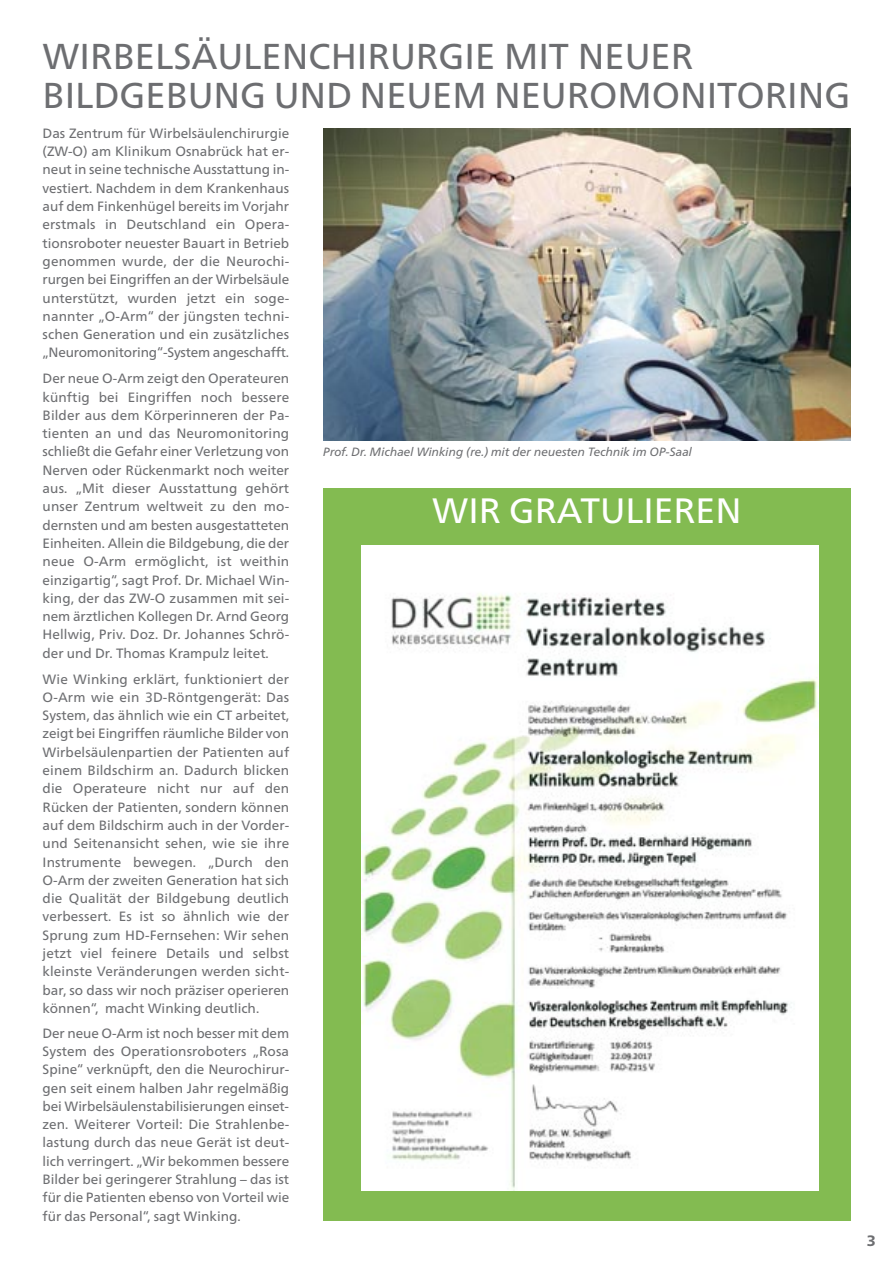
<style>
.page{position:relative;width:893px;height:1263px;background:#fff}
.page>*{position:absolute;margin:0;border:0;box-sizing:border-box;transform-origin:0 0}
.t1{font:36px/39px "Frutiger Neue LT Pro";color:#6d6e71}
.t2{font:35.25px "Frutiger Neue LT Pro";color:#fff}
.t3{font:800 15px "Frutiger Neue LT Pro";color:#6d6e71}
.t4{font:13.5px/18.3px "Frutiger Neue LT Pro";color:#6d6e71;text-align:justify}
.t5{font:italic 12px "Frutiger Neue LT Pro";color:#6d6e71}
</style>
<div class="page">
<img style="left:323px;top:129px;width:527px;height:311px">
<div style="left:323px;top:488px;width:527px;height:732px;background:#83bb51"></div>
<img style="left:362px;top:545px;width:456px;height:645px">
<h1 class="t1" style="left:43px;top:40px;width:809px">WIRBELSÄULENCHIRURGIE MIT NEUER<br>BILDGEBUNG UND NEUEM NEUROMONITORING</h1>
<p class="t4" style="left:43px;top:125px;width:248px">Das Zentrum für Wirbelsäulenchirurgie (ZW-O) am Klinikum Osnabrück hat er - neut in seine technische Ausstattung in&shy;vestiert. Nachdem in dem Krankenhaus auf dem Finkenhügel bereits im Vorjahr erstmals in Deutschland ein Opera&shy;tionsroboter neuester Bauart in Betrieb genommen wurde, der die Neurochi - rurgen bei Eingriffen an der Wirbelsäule unterstützt, wurden jetzt ein soge - nannter „O-Arm“ der jüngsten techni - schen Generation und ein zusätzliches „Neuromonitoring“-System ange schafft.</p>
<p class="t4" style="left:43px;top:370px;width:248px">Der neue O-Arm zeigt den Operateuren künftig bei Eingriffen noch bessere Bilder aus dem Körperinneren der Pa&shy;tienten an und das Neuromonitoring schließt die Gefahr einer Verletzung von Nerven oder Rückenmarkt noch weiter aus. „Mit dieser Ausstattung gehört unser Zentrum weltweit zu den mo - dernsten und am besten ausgestatteten Einheiten. Allein die Bildgebung, die der neue O-Arm ermöglicht, ist weithin einzigartig“, sagt Prof. Dr. Michael Win - king, der das ZW-O zusammen mit sei - nem ärztlichen Kollegen Dr. Arnd Georg Hellwig, Priv. Doz. Dr. Johannes Schrö - der und Dr. Thomas Krampulz leitet.</p>
<p class="t4" style="left:43px;top:671px;width:248px">Wie Winking erklärt, funktioniert der O-Arm wie ein 3D-Röntgengerät: Das System, das ähnlich wie ein CT arbeitet, zeigt bei Eingriffen räumliche Bilder von Wirbelsäulenpartien der Patienten auf einem Bildschirm an. Dadurch blicken die Operateure nicht nur auf den Rücken der Patienten, sondern können auf dem Bildschirm auch in der Vorder&shy;und Seitenansicht sehen, wie sie ihre Instrumente bewegen. „Durch den O-Arm der zweiten Generation hat sich die Qualität der Bildgebung deutlich verbessert. Es ist so ähnlich wie der Sprung zum HD-Fernsehen: Wir sehen jetzt viel feinere Details und selbst kleinste Veränderungen werden sicht&shy;bar, so dass wir noch präziser operieren können“, macht Winking deutlich.</p>
<p class="t4" style="left:43px;top:1025px;width:248px">Der neue O-Arm ist noch besser mit dem System des Operationsroboters „Rosa Spine“ verknüpft, den die Neurochi rur - gen seit einem halben Jahr regel mäßig bei Wirbelsäulenstabilisierungen einset&shy;zen. Weiterer Vorteil: Die Strahlen be - lastung durch das neue Gerät ist deut&shy;lich verringert. „Wir bekommen bessere Bilder bei geringerer Strahlung – das ist für die Patienten ebenso von Vorteil wie für das Personal“, sagt Winking.</p>
<p class="t5" style="left:323px;top:447px;width:370px">Prof. Dr. Michael Winking (re.) mit der neuesten Technik im OP-Saal</p>
<h2 class="t2" style="left:432px;top:497px;width:311px">WIR GRATULIEREN</h2>
<p class="t3" style="left:867px;top:1234px;width:11px">3</p>
</div>
